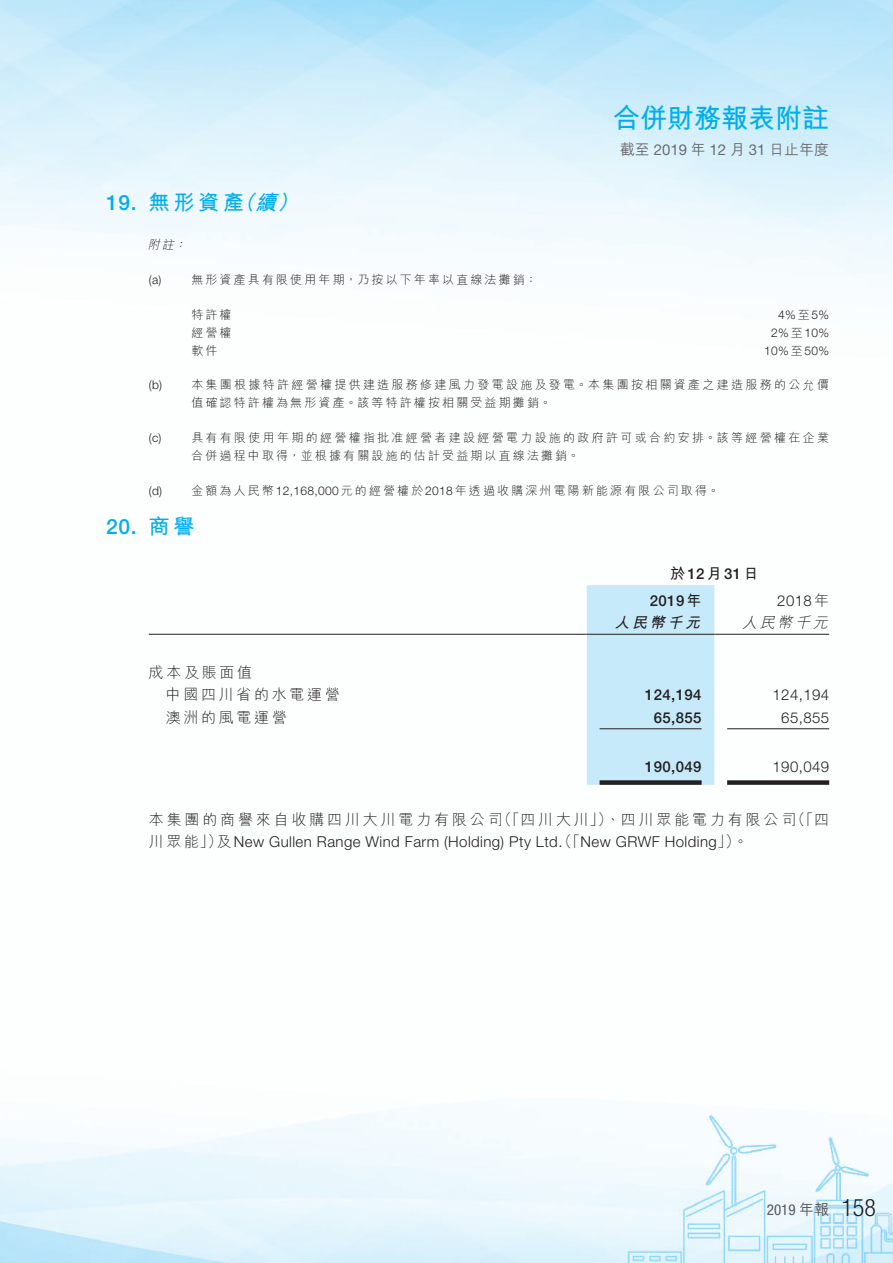
<style>
.page{position:relative;width:893px;height:1263px;background:#fff}
.page>*{position:absolute;margin:0;border:0;box-sizing:border-box;transform-origin:0 0}
.t1{font:700 27px "M Hei HK";color:#00aeef}
.t2{font:300 condensed 24px "Helvetica Neue LT Std";color:#231f20}
._01_Heading_1{font:700 21px "M Hei HK";letter-spacing:.18em;color:#00aeef}
._01_Heading_1-2{font:500 21px "Helvetica Neue LT Std";color:#00aeef}
._01_Heading_1-3{font:italic 700 21px "M Hei HK";color:#00aeef}
._00_Body_text{font:300 15px/22.5px "Helvetica Neue LT Std";letter-spacing:.03em;color:#231f20}
._50_Table_Body{font:500 15px "Helvetica Neue LT Std";letter-spacing:.03em;color:#231f20}
._00_Body_text-2{font:300 15px "M Hei HK";letter-spacing:.19em;color:#231f20}
._50_Table_Body-2{font:300 15px "Helvetica Neue LT Std";letter-spacing:.03em;color:#231f20}
._50_Table_Body-3{font:300 15px "M Hei HK";letter-spacing:.18em;color:#231f20}
.t3{font:500 15px "M Hei HK";color:#6c6d70}
.t4{font:condensed 15px "Helvetica Neue LT Std";color:#57585a}
._50_Table_Body-4{font:italic 300 15px "M Hei HK";color:#231f20}
._50_Table_Body-5{font:italic 700 15px "M Hei HK";color:#231f20}
._10_Notes_text{font:300 12px "M Hei HK";letter-spacing:.18em;color:#231f20}
._51_Table_Notes{font:300 12px "Helvetica Neue LT Std";color:#231f20}
._10_Notes_text-2{font:300 12px "Helvetica Neue LT Std";color:#231f20}
._51_Table_Notes-2{font:300 12px "M Hei HK";letter-spacing:.18em;color:#231f20}
._10_Notes_text-3{font:italic 300 12px "M Hei HK";color:#231f20}
.s1{font-family:"Helvetica Neue LT Std";font-weight:400}
.s2{font-family:"M Hei HK"}
.s3{font-family:"Helvetica Neue LT Std"}
.s4{font-family:"M Hei HK";font-weight:700}
.s5{font-family:"M Hei HK";font-weight:500;font-stretch:normal}
</style>
<div class="page">
<img style="left:0;top:0;width:893px;height:1263px">
<div style="left:587px;top:585px;width:127px;height:200px;background:#c6eafa"></div>
<hr style="left:149px;top:634px;width:438px;height:1px;background:#231f20">
<hr style="left:587px;top:634px;width:127px;height:1px;background:#231f20">
<hr style="left:714px;top:634px;width:115px;height:1px;background:#231f20">
<hr style="left:600px;top:728px;width:102px;height:1px;background:#231f20">
<hr style="left:727px;top:728px;width:102px;height:1px;background:#231f20">
<div style="left:600px;top:780px;width:102px;height:5px;background:#231f20"></div>
<div style="left:727px;top:780px;width:102px;height:5px;background:#231f20"></div>
<h1 class="t1" style="left:613px;top:98px;width:217px">合併財務報表附註</h1>
<p class="t3" style="left:620px;top:139px;width:211px">截至 <span class="s1">2019</span> 年 <span class="s1">12</span> 月 <span class="s1">31</span> 日止年度</p>
<p class="_01_Heading_1-2" style="left:106px;top:190px;width:32px">19.</p>
<p class="_01_Heading_1-2" style="left:106px;top:514px;width:32px">20.</p>
<p class="_01_Heading_1" style="left:149px;top:187px;width:97px">無形資產</p>
<p class="_01_Heading_1-3" style="left:234px;top:187px;width:29px">（</p>
<p class="_01_Heading_1-3" style="left:277px;top:187px;width:29px">(</p>
<p class="_01_Heading_1-3" style="left:256px;top:187px;width:29px">續</p>
<p class="_10_Notes_text-3" style="left:148px;top:239px;width:30px">附註</p>
<p class="_10_Notes_text-3" style="left:174px;top:239px;width:16px">：</p>
<p class="_10_Notes_text-2" style="left:149px;top:273px;width:14px">a( )</p>
<p class="_10_Notes_text-2" style="left:149px;top:377px;width:15px">b( )</p>
<p class="_10_Notes_text-2" style="left:149px;top:430px;width:14px">c( )</p>
<p class="_10_Notes_text" style="left:191px;top:274px;width:347px">無形資產具有限使用年期，乃按以下年率以直線法攤銷：</p>
<p class="_51_Table_Notes-2" style="left:191px;top:309px;width:42px">特許權</p>
<p class="_51_Table_Notes-2" style="left:191px;top:327px;width:42px">經營權</p>
<p class="_51_Table_Notes" style="left:778px;top:308px;width:53px">4%<span class="s2">至</span>5%</p>
<p class="_51_Table_Notes" style="left:771px;top:326px;width:60px">2% <span class="s2">至</span>10%</p>
<p class="_51_Table_Notes-2" style="left:191px;top:345px;width:28px">軟件</p>
<p class="_10_Notes_text" style="left:191px;top:378px;width:639px">本集團根據特許經營權提供建造服務修建風力發電設施及發電。本集團按相關資產之建造服務的公允價</p>
<p class="_51_Table_Notes" style="left:764px;top:344px;width:67px">10% <span class="s2">至</span>50%</p>
<p class="_10_Notes_text" style="left:191px;top:396px;width:361px">值確認特許權為無形資產。該等特許權按相關受益期攤銷。</p>
<p class="_10_Notes_text" style="left:191px;top:431px;width:639px">具有有限使用年期的經營權指批准經營者建設經營電力設施的政府許可或合約安排。該等經營權在企業</p>
<p class="_10_Notes_text" style="left:191px;top:449px;width:390px">合併過程中取得，並根據有關設施的估計受益期以直線法攤銷。</p>
<p class="_10_Notes_text" style="left:191px;top:484px;width:530px">金額為人民幣<span class="s3">12,168,000</span>元的經營權於<span class="s3">2018</span>年透過收購深州電陽新能源有限公司取得。</p>
<p class="_10_Notes_text-2" style="left:149px;top:483px;width:15px">d( )</p>
<p class="_01_Heading_1" style="left:149px;top:511px;width:47px">商譽</p>
<p class="_50_Table_Body" style="left:670px;top:565px;width:90px"><span class="s4">於</span>12<span class="s4">月</span>31<span class="s4">日</span></p>
<p class="_50_Table_Body" style="left:650px;top:591px;width:53px">2019<span class="s4">年</span></p>
<p class="_50_Table_Body-2" style="left:777px;top:591px;width:53px">2018 <span class="s2">年</span></p>
<p class="_50_Table_Body-5" style="left:615px;top:612px;width:92px">人民幣千元</p>
<p class="_50_Table_Body-4" style="left:742px;top:615px;width:91px">人民幣千元</p>
<p class="_50_Table_Body-3" style="left:149px;top:664px;width:105px">成本及賬面值</p>
<p class="_50_Table_Body-3" style="left:166px;top:687px;width:176px">中國四川省的水電運營</p>
<p class="_50_Table_Body-3" style="left:166px;top:709px;width:123px">澳洲的風電運營</p>
<p class="_50_Table_Body" style="left:645px;top:686px;width:58px">124,194</p>
<p class="_50_Table_Body" style="left:654px;top:708px;width:49px">65,855</p>
<p class="_50_Table_Body-2" style="left:772px;top:686px;width:58px">124,194</p>
<p class="_50_Table_Body-2" style="left:781px;top:708px;width:49px">65,855</p>
<p class="_50_Table_Body" style="left:645px;top:758px;width:58px">190,049</p>
<p class="_50_Table_Body-2" style="left:772px;top:758px;width:58px">190,049</p>
<p class="_00_Body_text-2" style="left:497px;top:811px;width:301px">（「四川大川」）、四川眾能電力有限公司</p>
<p class="_00_Body_text-2" style="left:791px;top:811px;width:40px">（「四</p>
<p class="_00_Body_text" style="left:217px;top:808px;width:533px;text-indent:-68px"><span class="s2">本集團的商譽來自收購四川大川電力有限公司<br>及</span>New Gullen Range Wind Farm (Holding) Pty Ltd<span class="s2">（「</span>. New GRWF Holding <span class="s2">。(「</span></p>
<p class="_00_Body_text-2" style="left:149px;top:834px;width:75px">川眾能」）</p>
<p class="t4" style="left:767px;top:1201px;width:64px">2019 <span class="s5">年報</span></p>
<h2 class="t2" style="left:841px;top:1194px;width:36px">158</h2>
</div>
